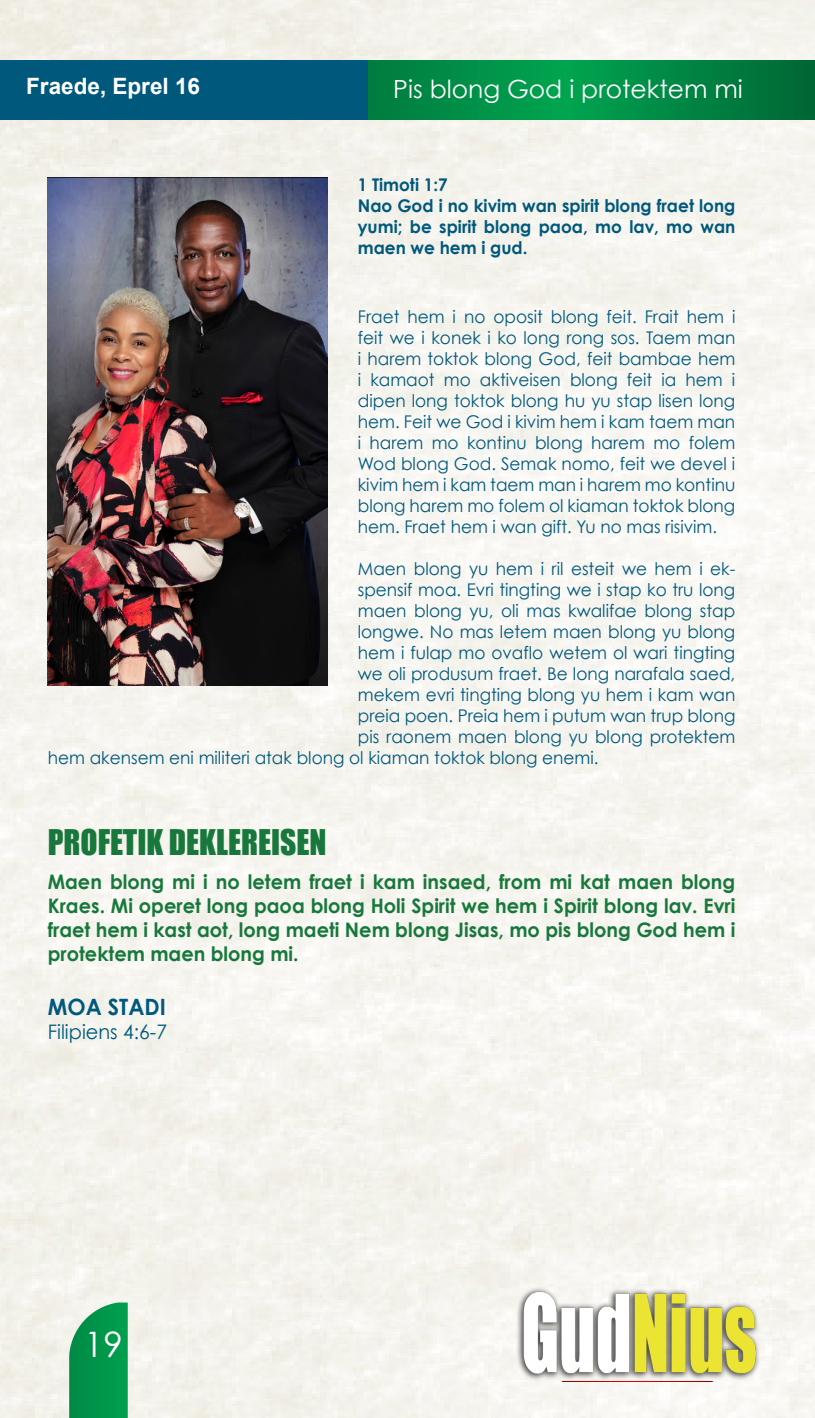
<style>
.page{position:relative;width:815px;height:1418px;background:#fff}
.page>*{position:absolute;margin:0;border:0;box-sizing:border-box;transform-origin:0 0}
.t1{font:35px "Century Gothic";color:#fff}
.t2{font:32.5px "Impact";color:#18783c}
.t3{font:25px "Century Gothic";color:#fff}
.t4{font:700 22.5px "Arial";color:#fff}
.t5{font:700 22.5px "Century Gothic";color:#00587c}
.t6{font:700 20px/24px "Century Gothic";color:#18783c;text-align:justify}
.t7{font:20px "Century Gothic";color:#00587c}
.t8{font:17.5px/21px "Century Gothic";color:#00587c;text-align:justify}
.t9{font:700 17.5px/21px "Century Gothic";color:#00587c;text-align:justify}
</style>
<div class="page">
<img style="left:0;top:0;width:815px;height:1417px">
<svg style="left:368px;top:60px;width:447px;height:60px;background:#008944"></svg>
<div style="left:0;top:60px;width:368px;height:60px;background:#00587c"></div>
<svg style="left:69px;top:1302px;width:59px;height:115px;background:#1b9f5c"></svg>
<img style="left:516px;top:1285px;width:245px;height:96px">
<img style="left:48px;top:178px;width:280px;height:507px">
<p class="t4" style="left:26px;top:71px;width:175px">Fraede, Eprel 16</p>
<p class="t3" style="left:393px;top:74px;width:351px">Pis blong God i protektem mi</p>
<p class="t9" style="left:358px;top:173px;width:91px">1 Timoti 1:7</p>
<p class="t9" style="left:358px;top:194px;width:379px">Nao God i no kivim wan spirit blong fraet long yumi; be spirit blong paoa, mo lav, mo wan maen we hem i gud.</p>
<p class="t8" style="left:358px;top:306px;width:379px">Fraet hem i no oposit blong feit. Frait hem i feit we i konek i ko long rong sos. Taem man i harem toktok blong God, feit bambae hem i kamaot mo aktiveisen blong feit ia hem i dipen long toktok blong hu yu stap lisen long hem. Feit we God i kivim hem i kam taem man i harem mo kontinu blong harem mo folem Wod blong God. Semak nomo, feit we devel i kivim hem i kam taem man i harem mo kontinu blong harem mo folem ol kiaman toktok blong hem. Fraet hem i wan gift. Yu no mas risivim.</p>
<p class="t8" style="left:358px;top:558px;width:379px">Maen blong yu hem i ril esteit we hem i ek-</p>
<p class="t8" style="left:358px;top:579px;width:379px">spensif moa. Evri tingting we i stap ko tru long</p>
<p class="t8" style="left:358px;top:600px;width:379px">maen blong yu, oli mas kwalifae blong stap</p>
<p class="t8" style="left:358px;top:621px;width:379px">longwe. No mas letem maen blong yu blong</p>
<p class="t8" style="left:358px;top:642px;width:379px">hem i fulap mo ovaflo wetem ol wari tingting</p>
<p class="t8" style="left:358px;top:663px;width:379px">we oli produsum fraet. Be long narafala saed,</p>
<p class="t8" style="left:358px;top:684px;width:379px">mekem evri tingting blong yu hem i kam wan</p>
<p class="t8" style="left:358px;top:705px;width:379px">preia poen. Preia hem i putum wan trup blong</p>
<p class="t8" style="left:358px;top:726px;width:379px">pis raonem maen blong yu blong protektem</p>
<p class="t8" style="left:48px;top:747px;width:552px">hem akensem eni militeri atak blong ol kiaman toktok blong enemi.</p>
<p class="t2" style="left:48px;top:817px;width:280px">PROFETIK DEKLEREISEN</p>
<p class="t6" style="left:48px;top:869px;width:689px">Maen blong mi i no letem fraet i kam insaed, from mi kat maen blong Kraes. Mi operet long paoa blong Holi Spirit we hem i Spirit blong lav. Evri fraet hem i kast aot, long maeti Nem blong Jisas, mo pis blong God hem i protektem maen blong mi.</p>
<p class="t5" style="left:48px;top:990px;width:120px">MOA STADI</p>
<p class="t7" style="left:48px;top:1019px;width:121px">Filipiens 4:6-7</p>
<h1 class="t1" style="left:84px;top:1322px;width:40px">19</h1>
</div>
